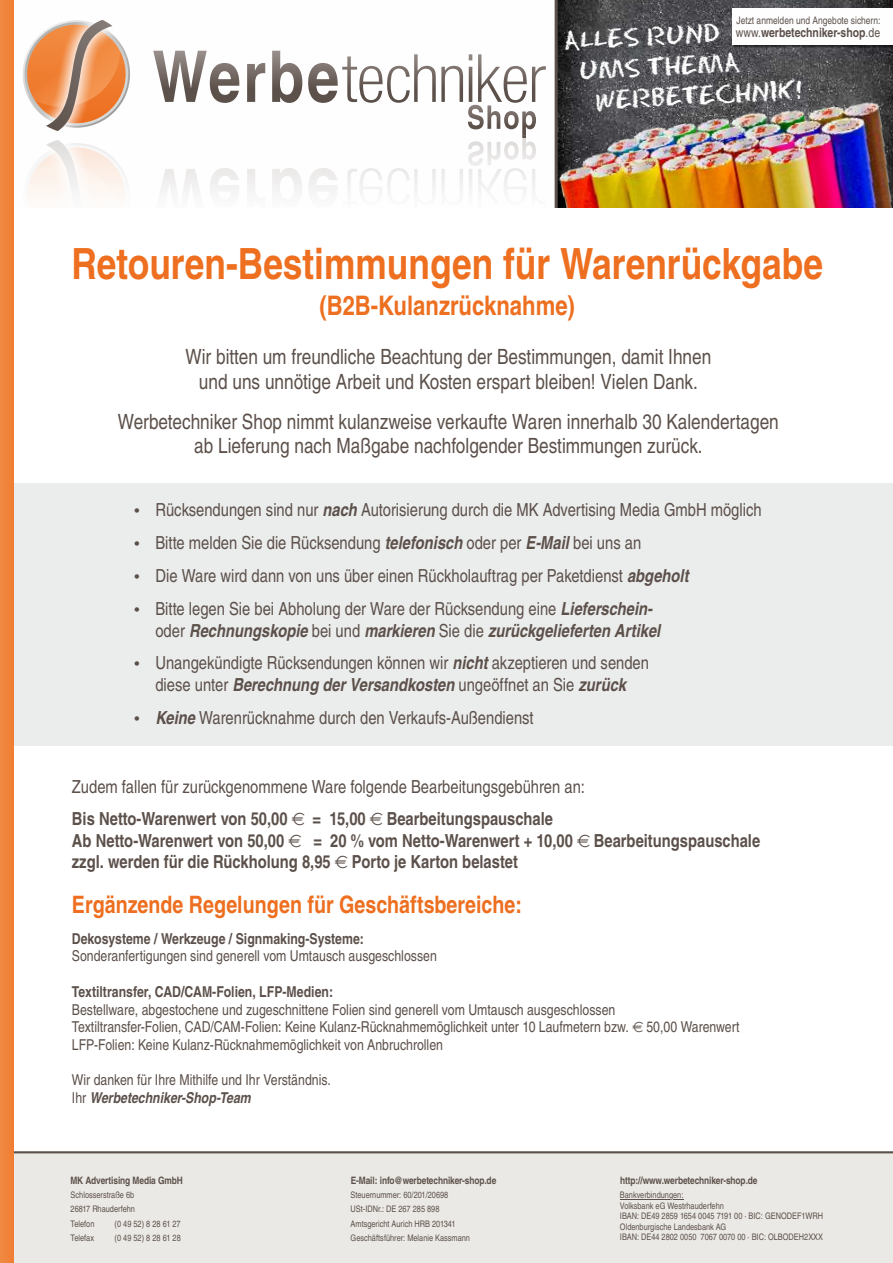
<style>
.page{position:relative;width:893px;height:1263px;background:#fff}
.page>*{position:absolute;margin:0;border:0;box-sizing:border-box;transform-origin:0 0}
.t1{font:700 43.05px "Nimbus Sans Becker L Con";color:#ed6f1f}
.t2{font:28.05px "Eraser Dust";color:#fefefe}
.t3{font:700 27px "Nimbus Sans Becker L Con";color:#ed6f1f}
.t4{font:700 24px "Nimbus Sans Becker L Con";color:#ed6f1f}
.t5{font:21px/24.6px "Nimbus Sans Becker L Con";color:#5c504a;text-align:center}
.t6{font:18px/32.8px "Nimbus Sans Becker L Con";color:#5c504a}
.t7{font:700 18px/21.6px "Nimbus Sans Becker L Con";color:#5c504a}
.t8{font:15px/17.5px "Nimbus Sans Becker L Con";color:#5c504a}
.t9{font:700 15px "Nimbus Sans Becker L Con";color:#5c504a}
.t10{font:700 12.75px "Nimbus Sans Becker L Con";color:#5c504a}
.t11{font:10.35px "Nimbus Sans Becker L Con";color:#5c504a}
.t12{font:700 10.2px "Nimbus Sans Becker L Con";letter-spacing:-.01em;color:#5c504a}
.t13{font:9px/14.1px "Nimbus Sans Becker L Con";color:#5c504a}
.s1{font-weight:400}
.s2{font-weight:700;font-style:italic}
</style>
<div class="page">
<div style="left:0;top:483px;width:893px;height:263px;background:#ebecec"></div>
<div style="left:13px;top:1150px;width:880px;height:113px;background:#ebe9e5"></div>
<img style="left:558px;top:0;width:335px;height:6px">
<img style="left:554px;top:6px;width:339px;height:202px">
<div style="left:21px;top:18px;width:535px;height:191px;background:#fefefe"></div>
<svg style="left:28px;top:138px;width:527px;height:70px"></svg>
<svg style="left:153px;top:50px;width:393px;height:53px"></svg>
<svg style="left:468px;top:104px;width:68px;height:32px"></svg>
<div style="left:31px;top:18px;width:96px;height:128px;background:#fefefe"></div>
<svg style="left:23px;top:20px;width:107px;height:111px"></svg>
<hr style="left:555px;top:0;width:3px;height:209px;background:#5c504a">
<div style="left:733px;top:9px;width:160px;height:38px;background:#2b2a29;opacity:.73"></div>
<div style="left:732px;top:8px;width:161px;height:36px;background:#fefefe"></div>
<hr style="left:0;top:208px;width:893px;height:1px;background:#fefefe">
<hr style="left:620px;top:1199px;width:49px;height:1px;background:#5c504a">
<div style="left:0;top:0;width:13px;height:1263px;background:#f0843b"></div>
<p class="t11" style="left:736px;top:16px;width:145px">Jetzt anmelden und Angebote sichern:</p>
<h2 class="t2" style="left:563px;top:31px;width:158px;rotate:-3deg">ALLES RUND</h2>
<h2 class="t2" style="left:579px;top:61px;width:162px;rotate:-3deg">UMS THEMA</h2>
<h2 class="t2" style="left:595px;top:91px;width:209px;rotate:-3deg">WERBETECHNIK!</h2>
<p class="t10" style="left:736px;top:27px;width:146px"><span class="s1">www.</span>werbetechniker-shop<span class="s1">.de</span></p>
<h1 class="t1" style="left:71px;top:245px;width:753px">Retouren-Bestimmungen für Warenrückgabe</h1>
<h3 class="t3" style="left:319px;top:294px;width:257px">(B2B-Kulanzrücknahme)</h3>
<p class="t5" style="left:186px;top:346px;width:527px">Wir bitten um freundliche Beachtung der Bestimmungen, damit Ihnen und uns unnötige Arbeit und Kosten erspart bleiben! Vielen Dank.</p>
<p class="t5" style="left:118px;top:410px;width:662px">Werbetechniker Shop nimmt kulanzweise verkaufte Waren innerhalb 30 Kalendertagen ab Lieferung nach Maßgabe nachfolgender Bestimmungen zurück.</p>
<p class="t6" style="left:155px;top:495px;width:608px">Rücksendungen sind nur <span class="s2">nach</span> Autorisierung durch die MK Advertising Media GmbH möglich Bitte melden Sie die Rücksendung <span class="s2">telefonisch</span> oder per <span class="s2">E-Mail</span> bei uns an<br>Die Ware wird dann von uns über einen Rückholauftrag per Paketdienst <span class="s2">abgeholt<br></span>Bitte legen Sie bei Abholung der Ware der Rücksendung eine <span class="s2">Lieferschein-</span></p>
<p class="t6" style="left:155px;top:615px;width:506px">oder <span class="s2">Rechnungskopie</span> bei und <span class="s2">markieren</span> Sie die <span class="s2">zurückgelieferten Artikel<br></span>Unangekündigte Rücksendungen können wir <span class="s2">nicht</span> akzeptieren und senden</p>
<p class="t6" style="left:155px;top:670px;width:472px">diese unter <span class="s2">Berechnung der Versandkosten</span> ungeöffnet an Sie <span class="s2">zurück<br>Keine</span> Warenrücknahme durch den Verkaufs-Außendienst</p>
<p class="t6" style="left:72px;top:771px;width:515px">Zudem fallen für zurückgenommene Ware folgende Bearbeitungsgebühren an:</p>
<p class="t7" style="left:72px;top:809px;width:690px">Bis Netto-Warenwert von 50,00 € = 15,00 € Bearbeitungspauschale<br>Ab Netto-Warenwert von 50,00 € = 20 % vom Netto-Warenwert + 10,00 € Bearbeitungspauschale zzgl. werden für die Rückholung 8,95 € Porto je Karton belastet</p>
<h3 class="t4" style="left:72px;top:894px;width:452px">Ergänzende Regelungen für Geschäftsbereiche:</h3>
<p class="t9" style="left:72px;top:932px;width:294px">Dekosysteme / Werkzeuge / Signmaking-Systeme:</p>
<p class="t8" style="left:72px;top:948px;width:366px">Sonderanfertigungen sind generell vom Umtausch ausgeschlossen</p>
<p class="t9" style="left:72px;top:985px;width:263px">Textiltransfer, CAD/CAM-Folien, LFP-Medien:</p>
<p class="t8" style="left:72px;top:1001px;width:669px">Bestellware, abgestochene und zugeschnittene Folien sind generell vom Umtausch ausgeschlossen<br>Textiltransfer-Folien, CAD/CAM-Folien: Keine Kulanz-Rücknahmemöglichkeit unter 10 Laufmetern bzw. € 50,00 Warenwert<br>LFP-Folien: Keine Kulanz-Rücknahmemöglichkeit von Anbruchrollen</p>
<p class="t8" style="left:72px;top:1071px;width:261px;line-height:18.1px">Wir danken für Ihre Mithilfe und Ihr Verständnis.<br>Ihr <span class="s2">Werbetechniker-Shop-Team</span></p>
<p class="t12" style="left:70px;top:1176px;width:114px">MK Advertising Media GmbH</p>
<p class="t12" style="left:351px;top:1176px;width:147px">E-Mail: info@werbetechniker-shop.de</p>
<p class="t12" style="left:620px;top:1176px;width:139px">http://www.werbetechniker-shop.de</p>
<p class="t13" style="left:71px;top:1189px;width:66px;text-align:justify">Schlosserstraße 6b 26817 Rhauderfehn Telefon</p>
<p class="t13" style="left:115px;top:1217px;width:68px">(0 49 52) 8 28 61 27</p>
<p class="t13" style="left:71px;top:1231px;width:25px">Telefax</p>
<p class="t13" style="left:115px;top:1231px;width:68px">(0 49 52) 8 28 61 28</p>
<p class="t13" style="left:351px;top:1189px;width:121px">Steuernummer: 60/201/20698<br>USt-IDNr.: DE 267 285 898<br>Amtsgericht Aurich HRB 201341<br>Geschäftsführer: Melanie Kassmann</p>
<p class="t13" style="left:620px;top:1190px;width:205px;line-height:10.5px">Bankverbindungen:<br>Volksbank eG Westrhauderfehn<br>IBAN: DE49 2859 1654 0045 7191 00 · BIC: GENODEF1WRH Oldenburgische Landesbank AG<br>IBAN: DE44 2802 0050 7067 0070 00 · BIC: OLBODEH2XXX</p>
</div>
